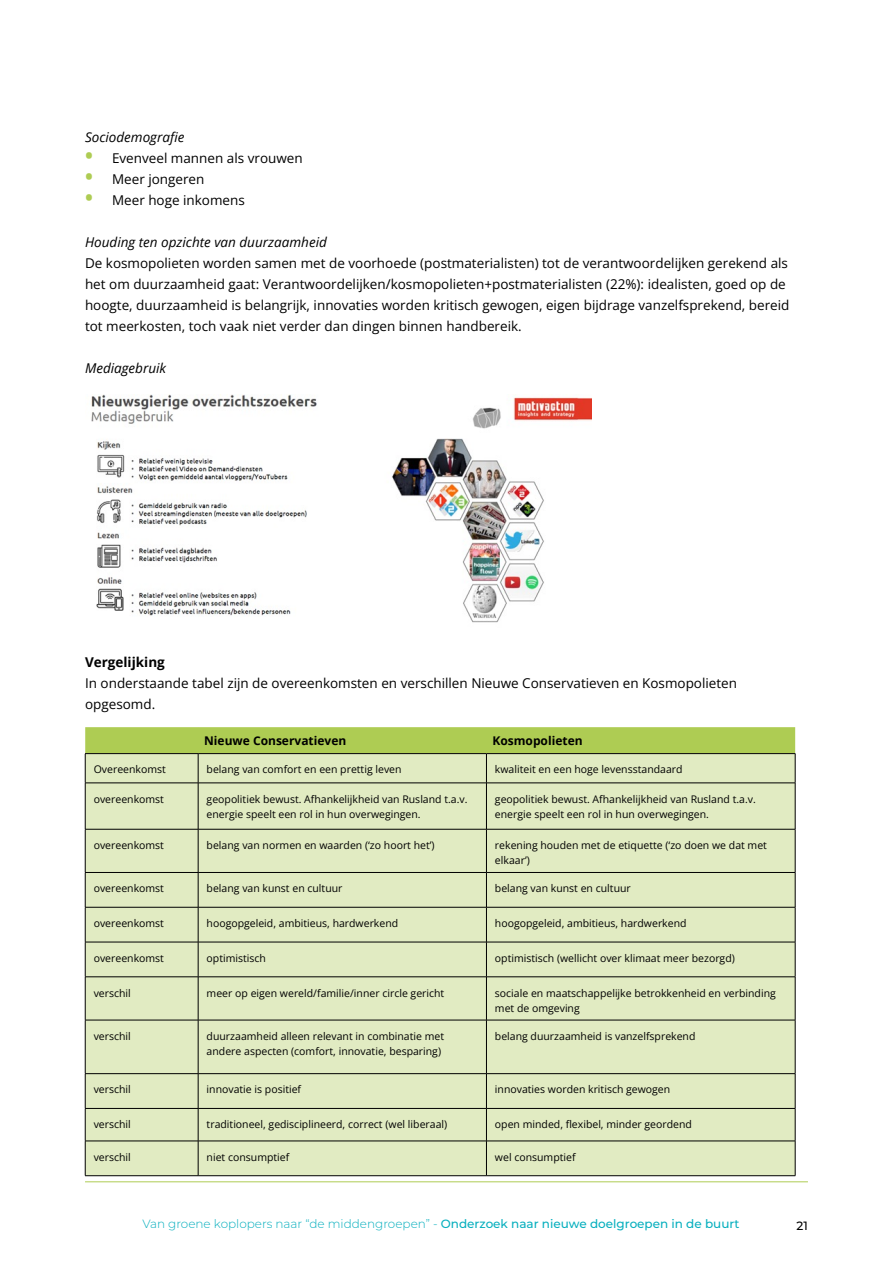
<style>
.page{position:relative;width:893px;height:1263px;background:#fff}
.page>*{position:absolute;margin:0;border:0;box-sizing:border-box;transform-origin:0 0}
.t1{font:13.5px/21px "Open Sans";color:#000}
.t2{font:italic 13.5px "Open Sans";color:#000}
.t3{font:700 13.5px "Open Sans";color:#000}
.t4{font:300 12px "Montserrat";color:#07afbe}
.t5{font:700 12px "Open Sans";color:#000}
.t6{font:500 12px "Montserrat";color:#000}
.t7{font:10.5px/15px "Open Sans";color:#000}
.s1{font-weight:700;font-size:21px;color:#aecc53}
.s2{font-weight:500}
</style>
<div class="page">
<hr style="left:85px;top:1181px;width:723px;height:1px;background:#aecc53">
<img style="left:91px;top:394px;width:500px;height:229px">
<div style="left:86px;top:784px;width:709px;height:391px;background:#e1ebc2"></div>
<svg style="left:85px;top:727px;width:711px;height:56px;background:#c2d488"></svg>
<hr style="left:85px;top:783px;width:113px;height:1px;background:#000">
<hr style="left:85px;top:783px;width:1px;height:46px;background:#000">
<hr style="left:198px;top:783px;width:288px;height:1px;background:#000">
<hr style="left:198px;top:783px;width:1px;height:46px;background:#000">
<hr style="left:486px;top:783px;width:309px;height:1px;background:#000">
<hr style="left:486px;top:783px;width:1px;height:46px;background:#000">
<hr style="left:795px;top:783px;width:1px;height:46px;background:#000">
<hr style="left:85px;top:829px;width:113px;height:1px;background:#000">
<hr style="left:85px;top:829px;width:1px;height:43px;background:#000">
<hr style="left:198px;top:829px;width:288px;height:1px;background:#000">
<hr style="left:198px;top:829px;width:1px;height:43px;background:#000">
<hr style="left:486px;top:829px;width:309px;height:1px;background:#000">
<hr style="left:486px;top:829px;width:1px;height:43px;background:#000">
<hr style="left:795px;top:829px;width:1px;height:43px;background:#000">
<hr style="left:85px;top:872px;width:113px;height:1px;background:#000">
<hr style="left:85px;top:873px;width:1px;height:34px;background:#000">
<hr style="left:198px;top:872px;width:288px;height:1px;background:#000">
<hr style="left:198px;top:873px;width:1px;height:34px;background:#000">
<hr style="left:486px;top:872px;width:309px;height:1px;background:#000">
<hr style="left:486px;top:873px;width:1px;height:34px;background:#000">
<hr style="left:795px;top:873px;width:1px;height:34px;background:#000">
<hr style="left:85px;top:907px;width:113px;height:1px;background:#000">
<hr style="left:85px;top:907px;width:1px;height:35px;background:#000">
<hr style="left:198px;top:907px;width:288px;height:1px;background:#000">
<hr style="left:198px;top:907px;width:1px;height:35px;background:#000">
<hr style="left:486px;top:907px;width:309px;height:1px;background:#000">
<hr style="left:486px;top:907px;width:1px;height:35px;background:#000">
<hr style="left:795px;top:907px;width:1px;height:35px;background:#000">
<hr style="left:85px;top:942px;width:113px;height:1px;background:#000">
<hr style="left:85px;top:942px;width:1px;height:35px;background:#000">
<hr style="left:198px;top:942px;width:288px;height:1px;background:#000">
<hr style="left:198px;top:942px;width:1px;height:35px;background:#000">
<hr style="left:486px;top:942px;width:309px;height:1px;background:#000">
<hr style="left:486px;top:942px;width:1px;height:35px;background:#000">
<hr style="left:795px;top:942px;width:1px;height:35px;background:#000">
<hr style="left:85px;top:976px;width:113px;height:1px;background:#000">
<hr style="left:85px;top:977px;width:1px;height:43px;background:#000">
<hr style="left:198px;top:976px;width:288px;height:1px;background:#000">
<hr style="left:198px;top:977px;width:1px;height:43px;background:#000">
<hr style="left:486px;top:976px;width:309px;height:1px;background:#000">
<hr style="left:486px;top:977px;width:1px;height:43px;background:#000">
<hr style="left:795px;top:977px;width:1px;height:43px;background:#000">
<hr style="left:85px;top:1020px;width:113px;height:1px;background:#000">
<hr style="left:85px;top:1020px;width:1px;height:53px;background:#000">
<hr style="left:198px;top:1020px;width:288px;height:1px;background:#000">
<hr style="left:198px;top:1020px;width:1px;height:53px;background:#000">
<hr style="left:486px;top:1020px;width:309px;height:1px;background:#000">
<hr style="left:486px;top:1020px;width:1px;height:53px;background:#000">
<hr style="left:795px;top:1020px;width:1px;height:53px;background:#000">
<hr style="left:85px;top:1073px;width:113px;height:1px;background:#000">
<hr style="left:85px;top:1074px;width:1px;height:34px;background:#000">
<hr style="left:198px;top:1073px;width:288px;height:1px;background:#000">
<hr style="left:198px;top:1074px;width:1px;height:34px;background:#000">
<hr style="left:486px;top:1073px;width:309px;height:1px;background:#000">
<hr style="left:486px;top:1074px;width:1px;height:34px;background:#000">
<hr style="left:795px;top:1074px;width:1px;height:34px;background:#000">
<hr style="left:85px;top:1108px;width:113px;height:1px;background:#000">
<hr style="left:85px;top:1108px;width:1px;height:33px;background:#000">
<hr style="left:198px;top:1108px;width:288px;height:1px;background:#000">
<hr style="left:198px;top:1108px;width:1px;height:33px;background:#000">
<hr style="left:486px;top:1108px;width:309px;height:1px;background:#000">
<hr style="left:486px;top:1108px;width:1px;height:33px;background:#000">
<hr style="left:795px;top:1108px;width:1px;height:33px;background:#000">
<hr style="left:85px;top:1141px;width:113px;height:1px;background:#000">
<hr style="left:85px;top:1141px;width:1px;height:34px;background:#000">
<hr style="left:198px;top:1141px;width:288px;height:1px;background:#000">
<hr style="left:198px;top:1141px;width:1px;height:34px;background:#000">
<hr style="left:486px;top:1141px;width:309px;height:1px;background:#000">
<hr style="left:486px;top:1141px;width:1px;height:34px;background:#000">
<hr style="left:795px;top:1141px;width:1px;height:34px;background:#000">
<hr style="left:85px;top:1175px;width:113px;height:1px;background:#000">
<hr style="left:198px;top:1175px;width:288px;height:1px;background:#000">
<hr style="left:486px;top:1175px;width:309px;height:1px;background:#000">
<p class="t2" style="left:85px;top:128px;width:101px">Sociodemografie</p>
<p class="t1" style="left:85px;top:147px;width:219px"><span class="s1">•</span> Evenveel mannen als vrouwen</p>
<p class="t1" style="left:85px;top:168px;width:121px"><span class="s1">•</span> Meer jongeren</p>
<p class="t1" style="left:85px;top:189px;width:161px"><span class="s1">•</span> Meer hoge inkomens</p>
<p class="t2" style="left:85px;top:233px;width:243px">Houding ten opzichte van duurzaamheid</p>
<p class="t1" style="left:85px;top:252px;width:706px">De kosmopolieten worden samen met de voorhoede (postmaterialisten) tot de verantwoordelijken gerekend als het om duurzaamheid gaat: Verantwoordelijken/kosmopolieten+postmaterialisten (22%): idealisten, goed op de hoogte, duurzaamheid is belangrijk, innovaties worden kritisch gewogen, eigen bijdrage vanzelfsprekend, bereid tot meerkosten, toch vaak niet verder dan dingen binnen handbereik.</p>
<p class="t2" style="left:85px;top:359px;width:83px">Mediagebruik</p>
<p class="t3" style="left:85px;top:653px;width:81px">Vergelijking</p>
<p class="t1" style="left:85px;top:672px;width:654px">In onderstaande tabel zijn de overeenkomsten en verschillen Nieuwe Conservatieven en Kosmopolieten opgesomd.</p>
<p class="t5" style="left:204px;top:732px;width:144px">Nieuwe Conservatieven</p>
<p class="t5" style="left:492px;top:732px;width:92px">Kosmopolieten</p>
<p class="t7" style="left:94px;top:762px;width:74px">Overeenkomst</p>
<p class="t7" style="left:207px;top:762px;width:196px">belang van comfort en een prettig leven</p>
<p class="t7" style="left:495px;top:762px;width:189px">kwaliteit en een hoge levensstandaard</p>
<p class="t7" style="left:94px;top:791px;width:72px">overeenkomst</p>
<p class="t7" style="left:207px;top:791px;width:262px">geopolitiek bewust. Afhankelijkheid van Rusland t.a.v. energie speelt een rol in hun overwegingen.</p>
<p class="t7" style="left:495px;top:791px;width:262px">geopolitiek bewust. Afhankelijkheid van Rusland t.a.v.</p>
<p class="t7" style="left:495px;top:806px;width:216px">energie speelt een rol in hun overwegingen.</p>
<p class="t7" style="left:94px;top:837px;width:72px">overeenkomst</p>
<p class="t7" style="left:207px;top:837px;width:230px">belang van normen en waarden (‘zo hoort het’)</p>
<p class="t7" style="left:495px;top:837px;width:274px">rekening houden met de etiquette (‘zo doen we dat met elkaar’)</p>
<p class="t7" style="left:94px;top:881px;width:72px">overeenkomst</p>
<p class="t7" style="left:207px;top:881px;width:137px">belang van kunst en cultuur</p>
<p class="t7" style="left:495px;top:881px;width:137px">belang van kunst en cultuur</p>
<p class="t7" style="left:94px;top:915px;width:72px">overeenkomst</p>
<p class="t7" style="left:207px;top:915px;width:193px">hoogopgeleid, ambitieus, hardwerkend</p>
<p class="t7" style="left:495px;top:915px;width:193px">hoogopgeleid, ambitieus, hardwerkend</p>
<p class="t7" style="left:94px;top:950px;width:72px">overeenkomst</p>
<p class="t7" style="left:207px;top:950px;width:61px">optimistisch</p>
<p class="t7" style="left:495px;top:950px;width:241px">optimistisch (wellicht over klimaat meer bezorgd)</p>
<p class="t7" style="left:94px;top:985px;width:39px">verschil</p>
<p class="t7" style="left:207px;top:985px;width:239px">meer op eigen wereld/familie/inner circle gericht</p>
<p class="t7" style="left:495px;top:985px;width:282px">sociale en maatschappelijke betrokkenheid en verbinding met de omgeving</p>
<p class="t7" style="left:94px;top:1028px;width:39px">verschil</p>
<p class="t7" style="left:207px;top:1028px;width:239px">duurzaamheid alleen relevant in combinatie met andere aspecten (comfort, innovatie, besparing)</p>
<p class="t7" style="left:495px;top:1028px;width:202px">belang duurzaamheid is vanzelfsprekend</p>
<p class="t7" style="left:94px;top:1082px;width:39px">verschil</p>
<p class="t7" style="left:207px;top:1082px;width:96px">innovatie is positief</p>
<p class="t7" style="left:495px;top:1082px;width:177px">innovaties worden kritisch gewogen</p>
<p class="t7" style="left:94px;top:1116px;width:39px">verschil</p>
<p class="t7" style="left:207px;top:1116px;width:242px">traditioneel, gedisciplineerd, correct (wel liberaal)</p>
<p class="t7" style="left:495px;top:1116px;width:199px">open minded, flexibel, minder geordend</p>
<p class="t7" style="left:94px;top:1149px;width:39px">verschil</p>
<p class="t7" style="left:207px;top:1149px;width:84px">niet consumptief</p>
<p class="t7" style="left:495px;top:1149px;width:82px">wel consumptief</p>
<p class="t4" style="left:142px;top:1215px;width:599px">Van groene koplopers naar “de middengroepen” - <span class="s2">Onderzoek naar nieuwe doelgroepen in de buurt</span></p>
<p class="t6" style="left:797px;top:1217px;width:13px">21</p>
</div>
